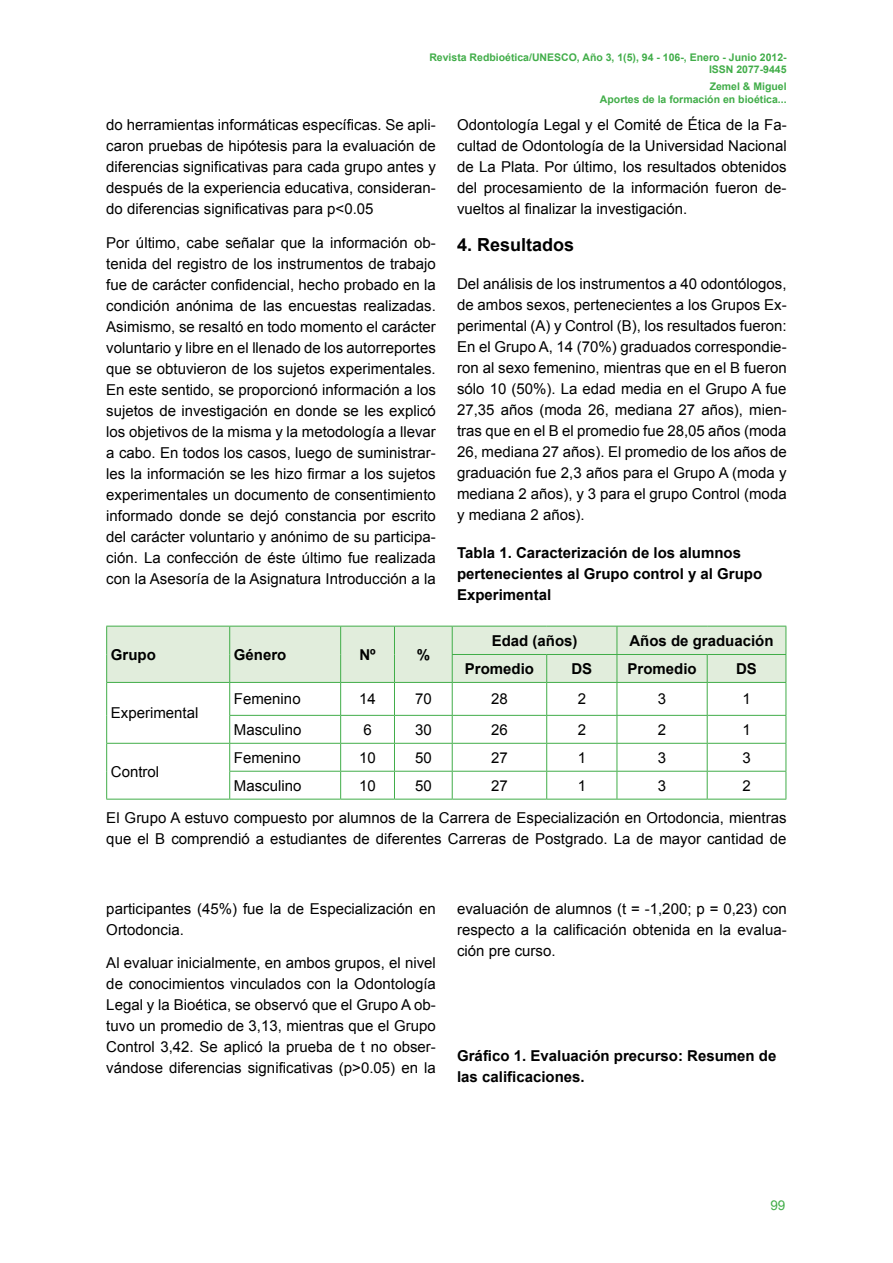
<style>
.page{position:relative;width:893px;height:1263px;background:#fff}
.page>*{position:absolute;margin:0;border:0;box-sizing:border-box;transform-origin:0 0}
.t1{font:700 18px "Arial";color:#000}
.t2{font:15px/21px "Arial";color:#000;text-align:justify}
.t3{font:700 15px/21px "Arial";color:#000}
.t4{font:13.5px "Arial";color:#41ad49}
.t5{font:700 10.5px/12.6px "Arial";color:#41ad49;text-align:right}
</style>
<div class="page">
<svg style="left:106px;top:626px;width:681px;height:56px"></svg>
<hr style="left:106px;top:682px;width:124px;height:1px;background:#41ad49">
<hr style="left:106px;top:683px;width:1px;height:32px;background:#41ad49">
<hr style="left:230px;top:682px;width:111px;height:1px;background:#41ad49">
<hr style="left:229px;top:683px;width:1px;height:32px;background:#41ad49">
<hr style="left:341px;top:682px;width:53px;height:1px;background:#41ad49">
<hr style="left:340px;top:683px;width:1px;height:32px;background:#41ad49">
<hr style="left:394px;top:682px;width:58px;height:1px;background:#41ad49">
<hr style="left:394px;top:683px;width:1px;height:32px;background:#41ad49">
<hr style="left:452px;top:682px;width:95px;height:1px;background:#41ad49">
<hr style="left:452px;top:683px;width:1px;height:32px;background:#41ad49">
<hr style="left:547px;top:682px;width:70px;height:1px;background:#41ad49">
<hr style="left:546px;top:683px;width:1px;height:32px;background:#41ad49">
<hr style="left:617px;top:682px;width:90px;height:1px;background:#41ad49">
<hr style="left:617px;top:683px;width:1px;height:32px;background:#41ad49">
<hr style="left:707px;top:682px;width:79px;height:1px;background:#41ad49">
<hr style="left:707px;top:683px;width:1px;height:32px;background:#41ad49">
<hr style="left:786px;top:683px;width:1px;height:32px;background:#41ad49">
<hr style="left:229px;top:715px;width:112px;height:1px;background:#41ad49">
<hr style="left:341px;top:715px;width:53px;height:1px;background:#41ad49">
<hr style="left:394px;top:715px;width:58px;height:1px;background:#41ad49">
<hr style="left:452px;top:715px;width:95px;height:1px;background:#41ad49">
<hr style="left:547px;top:715px;width:70px;height:1px;background:#41ad49">
<hr style="left:617px;top:715px;width:90px;height:1px;background:#41ad49">
<hr style="left:707px;top:715px;width:79px;height:1px;background:#41ad49">
<hr style="left:106px;top:743px;width:124px;height:1px;background:#41ad49">
<svg style="left:106px;top:715px;width:1px;height:84px"></svg>
<hr style="left:106px;top:799px;width:124px;height:1px;background:#41ad49">
<hr style="left:230px;top:743px;width:111px;height:1px;background:#41ad49">
<hr style="left:341px;top:743px;width:53px;height:1px;background:#41ad49">
<hr style="left:394px;top:743px;width:58px;height:1px;background:#41ad49">
<hr style="left:452px;top:743px;width:95px;height:1px;background:#41ad49">
<hr style="left:547px;top:743px;width:70px;height:1px;background:#41ad49">
<hr style="left:617px;top:743px;width:90px;height:1px;background:#41ad49">
<hr style="left:707px;top:743px;width:79px;height:1px;background:#41ad49">
<hr style="left:229px;top:771px;width:112px;height:1px;background:#41ad49">
<svg style="left:229px;top:716px;width:1px;height:83px"></svg>
<hr style="left:341px;top:771px;width:53px;height:1px;background:#41ad49">
<svg style="left:340px;top:716px;width:1px;height:83px"></svg>
<hr style="left:394px;top:771px;width:58px;height:1px;background:#41ad49">
<svg style="left:394px;top:716px;width:1px;height:83px"></svg>
<hr style="left:452px;top:771px;width:95px;height:1px;background:#41ad49">
<svg style="left:452px;top:716px;width:1px;height:83px"></svg>
<hr style="left:547px;top:771px;width:70px;height:1px;background:#41ad49">
<svg style="left:546px;top:716px;width:1px;height:83px"></svg>
<hr style="left:617px;top:771px;width:90px;height:1px;background:#41ad49">
<svg style="left:617px;top:716px;width:1px;height:83px"></svg>
<hr style="left:707px;top:771px;width:79px;height:1px;background:#41ad49">
<svg style="left:707px;top:716px;width:1px;height:83px"></svg>
<svg style="left:786px;top:716px;width:1px;height:83px"></svg>
<hr style="left:230px;top:799px;width:111px;height:1px;background:#41ad49">
<hr style="left:341px;top:799px;width:53px;height:1px;background:#41ad49">
<hr style="left:394px;top:799px;width:58px;height:1px;background:#41ad49">
<hr style="left:452px;top:799px;width:95px;height:1px;background:#41ad49">
<hr style="left:547px;top:799px;width:70px;height:1px;background:#41ad49">
<hr style="left:617px;top:799px;width:90px;height:1px;background:#41ad49">
<hr style="left:707px;top:799px;width:79px;height:1px;background:#41ad49">
<p class="t5" style="left:429px;top:51px;width:359px">Revista Redbioética/UNESCO, Año 3, 1(5), 94 - 106-, Enero - Junio 2012-<br>ISSN 2077-9445</p>
<p class="t5" style="left:600px;top:81px;width:188px">Zemel &amp; Miguel<br>Aportes de la formación en bioética...</p>
<p class="t2" style="left:106px;top:114px;width:331px">do herramientas informáticas específicas. Se apli&shy;caron pruebas de hipótesis para la evaluación de diferencias significativas para cada grupo antes y después de la experiencia educativa, consideran&shy;do diferencias significativas para p&lt;0.05</p>
<p class="t2" style="left:106px;top:232px;width:331px">Por último, cabe señalar que la información ob&shy;tenida del registro de los instrumentos de trabajo fue de carácter confidencial, hecho probado en la condición anónima de las encuestas realizadas.<br>Asimismo, se resaltó en todo momento el carácter voluntario y libre en el llenado de los autorreportes que se obtuvieron de los sujetos experimentales.<br>En este sentido, se proporcionó información a los sujetos de investigación en donde se les explicó los objetivos de la misma y la metodología a llevar a cabo. En todos los casos, luego de suministrar&shy;les la información se les hizo firmar a los sujetos experimentales un documento de consentimiento informado donde se dejó constancia por escrito del carácter voluntario y anónimo de su participa&shy;ción. La confección de éste último fue realizada con la Asesoría de la Asignatura Introducción a la</p>
<p class="t3" style="left:111px;top:644px;width:46px">Grupo</p>
<p class="t3" style="left:234px;top:644px;width:54px">Género</p>
<p class="t3" style="left:359px;top:644px;width:18px">Nº</p>
<p class="t3" style="left:417px;top:644px;width:15px">%</p>
<p class="t2" style="left:457px;top:114px;width:331px">Odontología Legal y el Comité de Ética de la Fa&shy;cultad de Odontología de la Universidad Nacional de La Plata. Por último, los resultados obtenidos del procesamiento de la información fueron de&shy;vueltos al finalizar la investigación.</p>
<p class="t1" style="left:457px;top:233px;width:119px">4. Resultados</p>
<p class="t2" style="left:457px;top:273px;width:331px">Del análisis de los instrumentos a 40 odontólogos, de ambos sexos, pertenecientes a los Grupos Ex&shy;perimental (A) y Control (B), los resultados fueron:<br>En el Grupo A, 14 (70%) graduados correspondie&shy;ron al sexo femenino, mientras que en el B fueron sólo 10 (50%). La edad media en el Grupo A fue 27,35 años (moda 26, mediana 27 años), mien&shy;tras que en el B el promedio fue 28,05 años (moda 26, mediana 27 años). El promedio de los años de graduación fue 2,3 años para el Grupo A (moda y mediana 2 años), y 3 para el grupo Control (moda y mediana 2 años).</p>
<p class="t3" style="left:457px;top:542px;width:307px">Tabla 1. Caracterización de los alumnos pertenecientes al Grupo control y al Grupo<br>Experimental</p>
<p class="t3" style="left:492px;top:630px;width:87px">Edad (años)</p>
<p class="t3" style="left:629px;top:630px;width:146px">Años de graduación</p>
<p class="t3" style="left:465px;top:659px;width:71px">Promedio</p>
<p class="t3" style="left:571px;top:659px;width:22px">DS</p>
<p class="t3" style="left:627px;top:659px;width:71px">Promedio</p>
<p class="t3" style="left:736px;top:659px;width:22px">DS</p>
<p class="t2" style="left:111px;top:703px;width:89px">Experimental</p>
<p class="t2" style="left:234px;top:689px;width:68px">Femenino</p>
<p class="t2" style="left:359px;top:689px;width:18px">14</p>
<p class="t2" style="left:415px;top:689px;width:18px">70</p>
<p class="t2" style="left:491px;top:689px;width:18px">28</p>
<p class="t2" style="left:578px;top:689px;width:10px">2</p>
<p class="t2" style="left:658px;top:689px;width:10px">3</p>
<p class="t2" style="left:742px;top:689px;width:10px">1</p>
<p class="t2" style="left:234px;top:719px;width:69px">Masculino</p>
<p class="t2" style="left:363px;top:719px;width:10px">6</p>
<p class="t2" style="left:415px;top:719px;width:18px">30</p>
<p class="t2" style="left:491px;top:719px;width:18px">26</p>
<p class="t2" style="left:578px;top:719px;width:10px">2</p>
<p class="t2" style="left:658px;top:719px;width:10px">2</p>
<p class="t2" style="left:742px;top:719px;width:10px">1</p>
<p class="t2" style="left:234px;top:747px;width:68px">Femenino</p>
<p class="t2" style="left:359px;top:747px;width:18px">10</p>
<p class="t2" style="left:415px;top:747px;width:18px">50</p>
<p class="t2" style="left:491px;top:747px;width:18px">27</p>
<p class="t2" style="left:578px;top:747px;width:10px">1</p>
<p class="t2" style="left:658px;top:747px;width:10px">3</p>
<p class="t2" style="left:742px;top:747px;width:10px">3</p>
<p class="t2" style="left:234px;top:775px;width:69px">Masculino</p>
<p class="t2" style="left:359px;top:775px;width:18px">10</p>
<p class="t2" style="left:415px;top:775px;width:18px">50</p>
<p class="t2" style="left:491px;top:775px;width:18px">27</p>
<p class="t2" style="left:578px;top:775px;width:10px">1</p>
<p class="t2" style="left:658px;top:775px;width:10px">3</p>
<p class="t2" style="left:111px;top:761px;width:50px">Control</p>
<p class="t2" style="left:106px;top:769px;width:682px;line-height:32.4px;text-indent:636px">2<br>El Grupo A estuvo compuesto por alumnos de la Carrera de Especialización en Ortodoncia, mientras</p>
<p class="t2" style="left:106px;top:828px;width:682px">que el B comprendió a estudiantes de diferentes Carreras de Postgrado. La de mayor cantidad de</p>
<p class="t2" style="left:106px;top:898px;width:331px">participantes (45%) fue la de Especialización en<br>Ortodoncia.</p>
<p class="t2" style="left:106px;top:953px;width:331px">Al evaluar inicialmente, en ambos grupos, el nivel de conocimientos vinculados con la Odontología Legal y la Bioética, se observó que el Grupo A ob&shy;tuvo un promedio de 3,13, mientras que el Grupo Control 3,42. Se aplicó la prueba de t no obser&shy;vándose diferencias significativas (p&gt;0.05) en la</p>
<p class="t2" style="left:457px;top:898px;width:331px">evaluación de alumnos (t = -1,200; p = 0,23) con respecto a la calificación obtenida en la evalua&shy;ción pre curso.</p>
<p class="t3" style="left:457px;top:1046px;width:321px">Gráfico 1. Evaluación precurso: Resumen de las calificaciones.</p>
<p class="t4" style="left:770px;top:1196px;width:17px">99</p>
</div>
